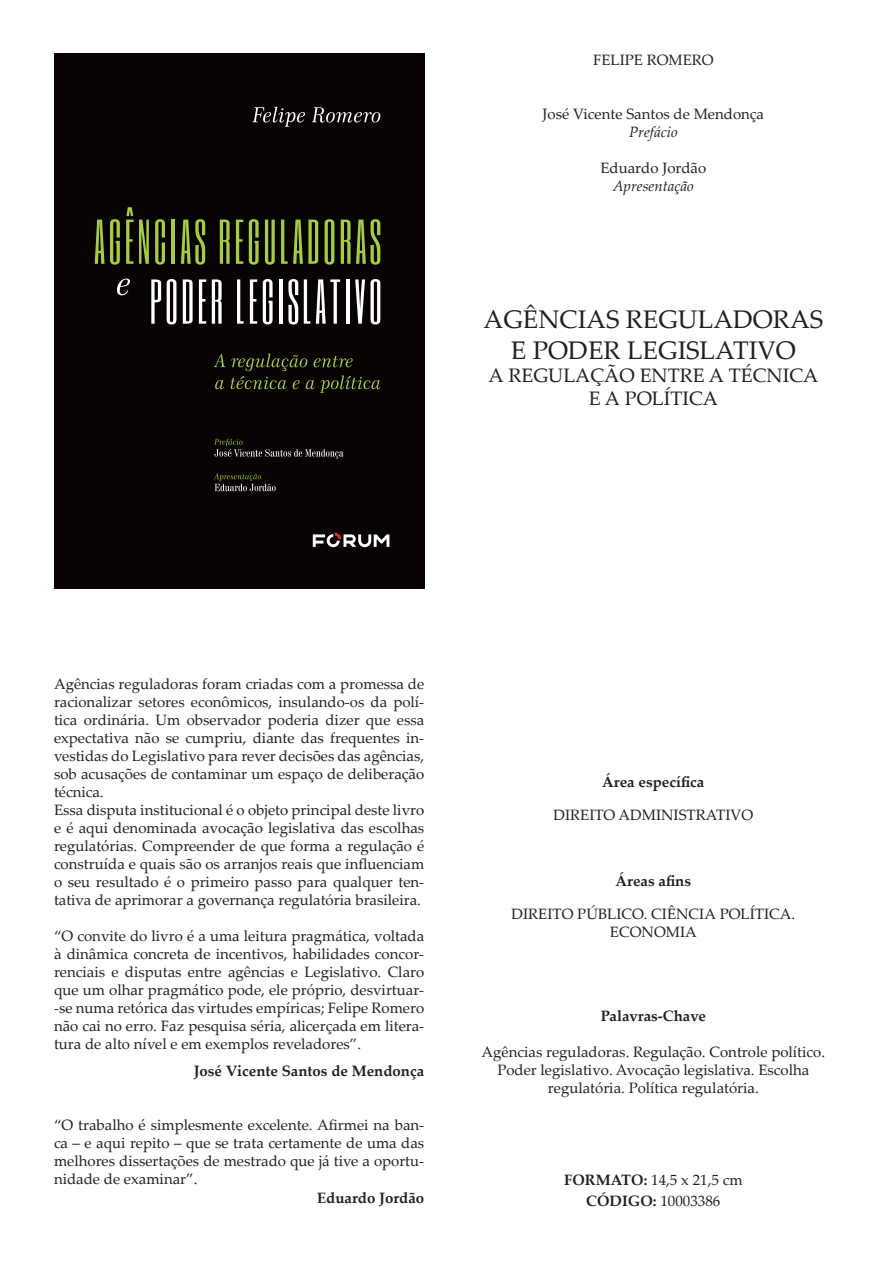
<style>
.page{position:relative;width:893px;height:1263px;background:#fff}
.page>*{position:absolute;margin:0;border:0;box-sizing:border-box;transform-origin:0 0}
.tit-abertura{font:25.5px/30.6px "Palatino Linotype";color:#231f20;text-align:center}
.t1{font:19.5px/23.4px "Palatino Linotype";color:#231f20;text-align:center}
.areas{font:15px/18px "Palatino Linotype";color:#231f20;text-align:justify}
.areas-2{font:700 15px "Palatino Linotype";color:#231f20}
.prefaciador-nome{font:15px "Palatino Linotype";color:#231f20}
.prefaciador-creditos{font:italic 15px "Palatino Linotype";color:#231f20}
.autor-abertura-nome{font:15px "Palatino Linotype";color:#231f20}
.s1{font-weight:700}
</style>
<div class="page">
<div style="left:54px;top:53px;width:370px;height:536px;background:#080302"></div>
<svg style="left:95px;top:219px;width:25px;height:46px"></svg>
<svg style="left:126px;top:207px;width:23px;height:57px"></svg>
<svg style="left:155px;top:219px;width:10px;height:46px"></svg>
<hr style="left:172px;top:220px;width:3px;height:44px;background:#a6ce39">
<svg style="left:181px;top:219px;width:24px;height:46px"></svg>
<svg style="left:220px;top:220px;width:10px;height:44px"></svg>
<svg style="left:236px;top:220px;width:7px;height:44px"></svg>
<svg style="left:249px;top:219px;width:10px;height:46px"></svg>
<svg style="left:265px;top:220px;width:10px;height:45px"></svg>
<svg style="left:281px;top:220px;width:37px;height:44px;background:#4b5919"></svg>
<svg style="left:325px;top:219px;width:9px;height:46px"></svg>
<svg style="left:341px;top:219px;width:39px;height:46px;background:#4f5e1a"></svg>
<svg style="left:214px;top:439px;width:129px;height:20px;background:#221e1b"></svg>
<svg style="left:214px;top:473px;width:62px;height:18px"></svg>
<svg style="left:151px;top:279px;width:10px;height:45px"></svg>
<svg style="left:167px;top:279px;width:9px;height:45px"></svg>
<svg style="left:183px;top:279px;width:10px;height:45px"></svg>
<svg style="left:199px;top:279px;width:7px;height:45px"></svg>
<svg style="left:212px;top:279px;width:10px;height:45px"></svg>
<svg style="left:237px;top:279px;width:7px;height:45px"></svg>
<svg style="left:250px;top:279px;width:7px;height:45px"></svg>
<svg style="left:263px;top:279px;width:10px;height:45px"></svg>
<hr style="left:279px;top:279px;width:4px;height:45px;background:#fff">
<svg style="left:288px;top:279px;width:10px;height:45px"></svg>
<svg style="left:304px;top:279px;width:6px;height:45px"></svg>
<svg style="left:316px;top:279px;width:24px;height:45px"></svg>
<hr style="left:346px;top:279px;width:3px;height:45px;background:#fff">
<svg style="left:355px;top:279px;width:10px;height:45px"></svg>
<svg style="left:371px;top:279px;width:9px;height:45px"></svg>
<svg style="left:117px;top:279px;width:13px;height:16px"></svg>
<svg style="left:214px;top:354px;width:11px;height:13px"></svg>
<svg style="left:215px;top:380px;width:9px;height:9px"></svg>
<svg style="left:231px;top:354px;width:149px;height:39px;background:#1c1d09"></svg>
<svg style="left:253px;top:107px;width:52px;height:20px"></svg>
<svg style="left:312px;top:107px;width:68px;height:16px"></svg>
<svg style="left:313px;top:533px;width:76px;height:14px"></svg>
<p class="autor-abertura-nome" style="left:593px;top:49px;width:122px">FELIPE ROMERO</p>
<p class="prefaciador-nome" style="left:543px;top:103px;width:223px">José Vicente Santos de Mendonça</p>
<p class="prefaciador-creditos" style="left:629px;top:121px;width:50px">Prefácio</p>
<p class="prefaciador-nome" style="left:600px;top:157px;width:107px">Eduardo Jordão</p>
<p class="prefaciador-creditos" style="left:613px;top:175px;width:83px">Apresentação</p>
<p class="tit-abertura" style="left:483px;top:303px;width:341px">AGÊNCIAS REGULADORAS<br>E PODER LEGISLATIVO</p>
<p class="t1" style="left:488px;top:363px;width:331px">A REGULAÇÃO ENTRE A TÉCNICA<br>E A POLÍTICA</p>
<p class="areas" style="left:54px;top:674px;width:372px">Agências reguladoras foram criadas com a promessa de racionalizar setores econômicos, insulando-os da polí&shy;tica ordinária. Um observador poderia dizer que essa expectativa não se cumpriu, diante das frequentes in&shy;vestidas do Legislativo para rever decisões das agências, sob acusações de contaminar um espaço de deliberação técnica.</p>
<p class="areas" style="left:54px;top:800px;width:372px">Essa disputa institucional é o objeto principal deste livro e é aqui denominada avocação legislativa das escolhas regulatórias. Compreender de que forma a regulação é construída e quais são os arranjos reais que influenciam o seu resultado é o primeiro passo para qualquer ten&shy;tativa de aprimorar a governança regulatória brasileira.</p>
<p class="areas" style="left:54px;top:926px;width:372px">“O convite do livro é a uma leitura pragmática, voltada à dinâmica concreta de incentivos, habilidades concor&shy;renciais e disputas entre agências e Legislativo. Claro que um olhar pragmático pode, ele próprio, desvirtuar--se numa retórica das virtudes empíricas; Felipe Romero não cai no erro. Faz pesquisa séria, alicerçada em litera&shy;tura de alto nível e em exemplos reveladores”.</p>
<p class="areas-2" style="left:194px;top:1060px;width:232px">José Vicente Santos de Mendonça</p>
<p class="areas" style="left:54px;top:1115px;width:372px">“O trabalho é simplesmente excelente. Afirmei na ban&shy;ca – e aqui repito – que se trata certamente de uma das melhores dissertações de mestrado que já tive a oportu&shy;nidade de examinar”.</p>
<p class="areas-2" style="left:317px;top:1187px;width:109px">Eduardo Jordão</p>
<p class="areas-2" style="left:602px;top:771px;width:104px">Área específica</p>
<p class="areas" style="left:553px;top:805px;width:201px">DIREITO ADMINISTRATIVO</p>
<p class="areas-2" style="left:616px;top:870px;width:77px">Áreas afins</p>
<p class="areas" style="left:512px;top:904px;width:285px;text-align:center">DIREITO PÚBLICO. CIÊNCIA POLÍTICA.<br>ECONOMIA</p>
<p class="areas-2" style="left:601px;top:1005px;width:107px">Palavras-Chave</p>
<p class="areas" style="left:482px;top:1042px;width:345px;text-align:center">Agências reguladoras. Regulação. Controle político.<br>Poder legislativo. Avocação legislativa. Escolha regulatória. Política regulatória.</p>
<p class="areas" style="left:564px;top:1170px;width:180px"><span class="s1">FORMATO:</span> 14,5 x 21,5 cm</p>
<p class="areas" style="left:586px;top:1192px;width:136px"><span class="s1">CÓDIGO:</span> 10003386</p>
</div>
